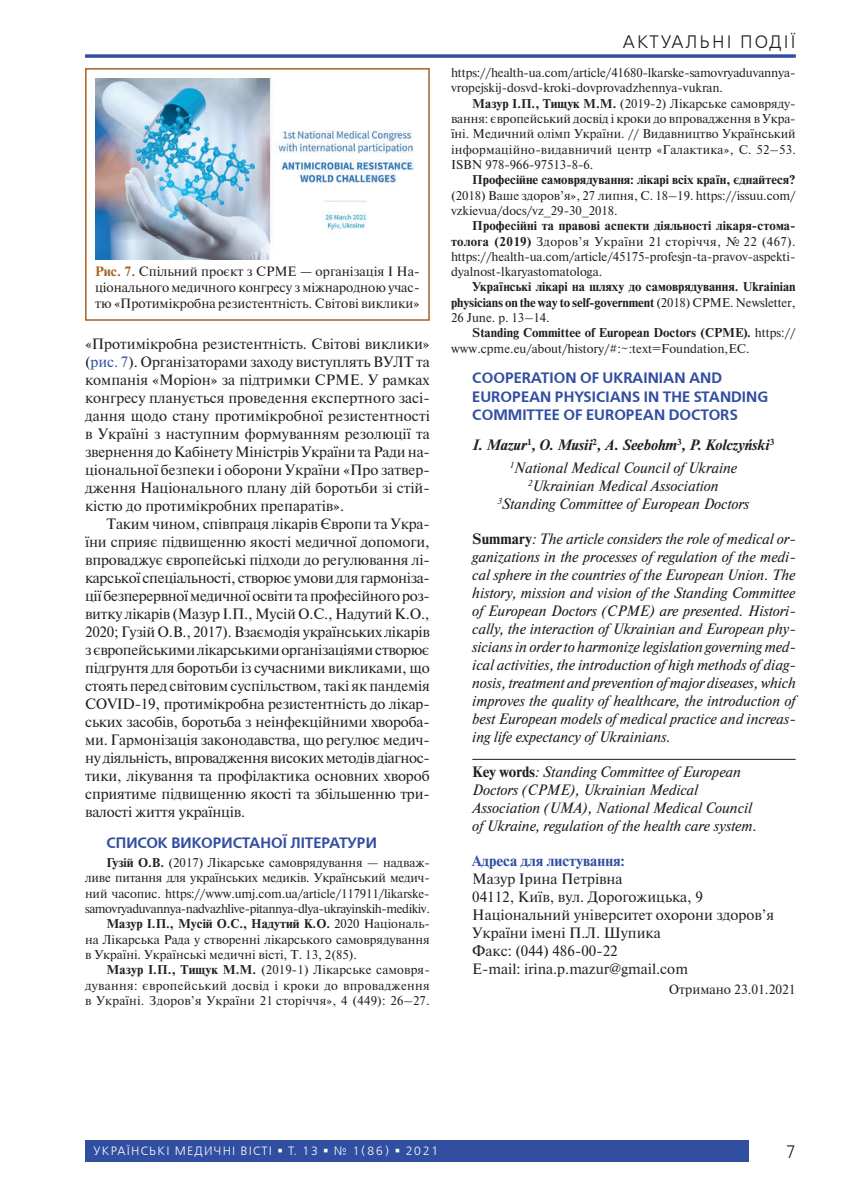
<style>
.page{position:relative;width:851px;height:1204px;background:#fff}
.page>*{position:absolute;margin:0;border:0;box-sizing:border-box;transform-origin:0 0}
.t1{font:18px "Free Set C";letter-spacing:.115em;color:#231f20}
.t2{font:18px "Free Set C";letter-spacing:.115em;color:#231f20;scale:.9 1}
.t3{font:15px/18px "Newton";color:#231f20;text-align:justify}
.t4{font:italic 15px/18px "Newton";color:#231f20;text-align:center}
.t5{font:700 15px/18px "Free Set C";color:#324ea1}
.t6{font:italic 700 15px/22.2px "Newton";color:#231f20;text-align:center}
.t7{font:700 15px "Newton";color:#324ea1}
.t8{font:13.5px/16.2px "Newton";color:#231f20;text-align:justify}
.t9{font:12.75px/15.3px "Newton";color:#231f20}
.t10{font:700 12.75px/15.3px "Newton";color:#231f20;text-align:justify}
.t11{font:12.75px "Newton";letter-spacing:-.03em;color:#231f20}
.t12{font:12.75px "Newton";letter-spacing:.025em;color:#231f20}
.t13{font:12px "Free Set C";letter-spacing:.1em;color:#fff}
.s1{font-weight:700;color:#a56126}
.s2{color:#324ea1}
.s3{font-weight:700}
.s4{font-weight:400}
.s5{font-weight:700;font-style:normal}
</style>
<div class="page">
<div style="left:85px;top:1140px;width:663px;height:21px;background:#324ea1"></div>
<hr style="left:472px;top:759px;width:323px;height:1px;background:#231f20">
<img style="left:96px;top:78px;width:318px;height:181px">
<div style="left:85px;top:68px;width:344px;height:253px;border:2px solid #a56126"></div>
<hr style="left:85px;top:55px;width:710px;height:3px;background:#324ea1">
<p class="t8" style="left:95px;top:262px;width:326px"><span class="s1">Рис. 7.</span> Спільний проєкт з СРМЕ — організація І На&shy;ціонального медичного конгресу з міжнародною учас&shy;тю «Протимікробна резистентність. Світові виклики»</p>
<p class="t3" style="left:85px;top:334px;width:346px">«Протимікробна резистентність. Світові виклики» (<span class="s2">рис. 7</span>). Організаторами заходу виступлять ВУЛТ та компанія «Моріон» за підтримки СРМЕ. У рамках конгресу планується проведення експертного засі&shy;дання щодо стану протимікробної резистентності в Україні з наступним формуванням резолюції та звернення до Кабінету Міністрів України та Ради на&shy;ціональної безпеки і оборони України «Про затвер&shy;дження Національного плану дій боротьби зі стій&shy;кістю до протимікробних препаратів».</p>
<p class="t3" style="left:85px;top:514px;width:346px;text-indent:21px">Таким чином, співпраця лікарів Європи та Укра&shy;їни сприяє підвищенню якості медичної допомоги, впроваджує європейські підходи до регулювання лі&shy;карської спеціальності, створює умови для гармоніза&shy;ції безперервної медичної освіти та професійного роз&shy;витку лікарів (Мазур І.П., Мусій О.С., Надутий К.О., 2020; Гузій О.В., 2017). Взаємодія українських лікарів з європейськими лікарськими організаціями створює підґрунтя для боротьби із сучасними викликами, що стоять перед світовим суспільством, такі як пандемія COVID-19, протимікробна резистентність до лікар&shy;ських засобів, боротьба з неінфекційними хвороба&shy;ми. Гармонізація законодавства, що регулює медич&shy;ну діяльність, впровадження високих методів діагнос&shy;тики, лікування та профілактика основних хвороб сприятиме підвищенню якості та збільшенню три&shy;валості життя українців.</p>
<p class="t5" style="left:106px;top:833px;width:272px">СПИСОК ВИКОРИСТАНОЇ ЛІТЕРАТУРИ</p>
<p class="t9" style="left:106px;top:854px;width:325px"><span class="s3">Гузій О.В.</span> (2017) Лікарське самоврядування — надваж-</p>
<p class="t9" style="left:85px;top:869px;width:346px">ливе питання для українських медиків. Український медич-</p>
<p class="t9" style="left:85px;top:885px;width:344px">ний часопис. https://www.umj.com.ua/article/117911/likarske-</p>
<p class="t11" style="left:85px;top:899px;width:346px">samovryaduvannya-nadvazhlive-pitannya-dlya-ukrayinskih-medikiv.</p>
<p class="t10" style="left:106px;top:916px;width:325px">Мазур І.П., Мусій О.С., Надутий К.О. <span class="s4">2020 Національ-</span></p>
<p class="t9" style="left:85px;top:931px;width:346px">на Лікарська Рада у створенні лікарського самоврядування</p>
<p class="t9" style="left:85px;top:946px;width:273px">в Україні. Українські медичні вісті, Т. 13, 2(85).</p>
<p class="t9" style="left:106px;top:961px;width:325px"><span class="s3">Мазур І.П., Тищук М.М.</span> (2019-1) Лікарське самовря-</p>
<p class="t12" style="left:85px;top:975px;width:346px">дування: європейський досвід і кроки до впровадження</p>
<p class="t9" style="left:85px;top:992px;width:346px">в Україні. Здоров’я України 21 сторіччя», 4 (449): 26–27.</p>
<p class="t1" style="left:622px;top:31px;width:174px">АКТУАЛЬНІ ПОДІЇ</p>
<p class="t1" style="left:707px;top:31px;width:89px">РУБРИКА</p>
<p class="t9" style="left:451px;top:65px;width:344px">https://health-ua.com/article/41680-lkarske-samovryaduvannya&shy;vropejskij-dosvd-kroki-dovprovadzhennya-vukran.</p>
<p class="t9" style="left:451px;top:95px;width:346px;text-align:justify;text-indent:21px"><span class="s3">Мазур І.П., Тищук М.М.</span> (2019-2) Лікарське самовряду&shy;вання: європейський досвід і кроки до впровадження в Укра&shy;їні. Медичний олімп України. // Видавництво Український інформаційно-видавничий центр «Галактика», С. 52–53.<br>ISBN 978-966-97513-8-6.</p>
<p class="t10" style="left:472px;top:172px;width:325px">Професійне самоврядування: лікарі всіх країн, єднайтеся?</p>
<p class="t9" style="left:451px;top:187px;width:346px">(2018) Ваше здоров’я», 27 липня, C. 18–19. https://issuu.com/ vzkievua/docs/vz_29-30_2018.</p>
<p class="t9" style="left:451px;top:218px;width:346px;text-indent:21px"><span class="s3">Професійні та правові аспекти діяльності лікаря-стома&shy;толога (2019)</span> Здоров’я України 21 сторіччя, № 22 (467). https://health-ua.com/article/45175-profesjn-ta-pravov-aspekti&shy;dyalnost-lkaryastomatologa.</p>
<p class="t10" style="left:451px;top:280px;width:346px;text-indent:21px">Українські лікарі на шляху до самоврядування. Ukrainian physicians on the way to self-government <span class="s4">(2018) CPME. Newsletter, 26 June. p. 13–14.</span></p>
<p class="t9" style="left:451px;top:325px;width:346px;text-indent:21px"><span class="s3">Standing Committee of European Doctors (CPME).</span> https:// www.cpme.eu/about/history/#:~:text=Foundation,EC.</p>
<p class="t5" style="left:472px;top:370px;width:297px">COOPERATION OF UKRAINIAN AND<br>EUROPEAN PHYSICIANS IN THE STANDING<br>COMMITTEE OF EUROPEAN DOCTORS</p>
<p class="t6" style="left:472px;top:434px;width:303px">I. Mazur<sup>1</sup>, O. Мusii<sup>2</sup>, A. Seebohm<sup>3</sup>, P. Kolczyński<sup>3<br></sup><sup>1</sup><span class="s4">National Medical Council of Ukraine</span></p>
<p class="t4" style="left:497px;top:476px;width:253px"><sup>2</sup>Ukrainian Medical Association<br><sup>3</sup>Standing Committee of European Doctors</p>
<p class="t4" style="left:472px;top:529px;width:325px;text-align:justify"><span class="s5">Summary</span>: The article considers the role of medical or&shy;ganizations in the processes of regulation of the medi&shy;cal sphere in the countries of the European Union. The history, mission and vision of the Standing Committee of European Doctors (CPME) are presented. Histori&shy;cally, the interaction of Ukrainian and European phy&shy;sicians in order to harmonize legislation governing med&shy;ical activities, the introduction of high methods of diag&shy;nosis, treatment and prevention of major diseases, which improves the quality of healthcare, the introduction of best European models of medical practice and increas&shy;ing life expectancy of Ukrainians.</p>
<p class="t4" style="left:472px;top:762px;width:286px;text-align:left"><span class="s5">Key words</span>: Standing Committee of European Doctors (CPME), Ukrainian Medical Association (UMA), National Medical Council of Ukraine, regulation of the health care system.</p>
<p class="t7" style="left:472px;top:851px;width:154px">Адреса для листування:</p>
<p class="t3" style="left:472px;top:869px;width:303px;text-align:left">Мазур Ірина Петрівна<br>04112, Київ, вул. Дорогожицька, 9<br>Національний університет охорони здоров’я<br>України імені П.Л. Шупика<br>Факс: (044) 486-00-22<br>Е-mail: irina.p.mazur@gmail.com</p>
<p class="t8" style="left:668px;top:981px;width:128px">Отримано 23.01.2021</p>
<p class="t13" style="left:94px;top:1144px;width:346px">УКРАЇНСЬКІ МЕДИЧНІ ВІСТІ ▪ Т. 13 ▪ № 1(86) ▪ 2021</p>
<p class="t2" style="left:785px;top:1140px;width:13px">7</p>
</div>
